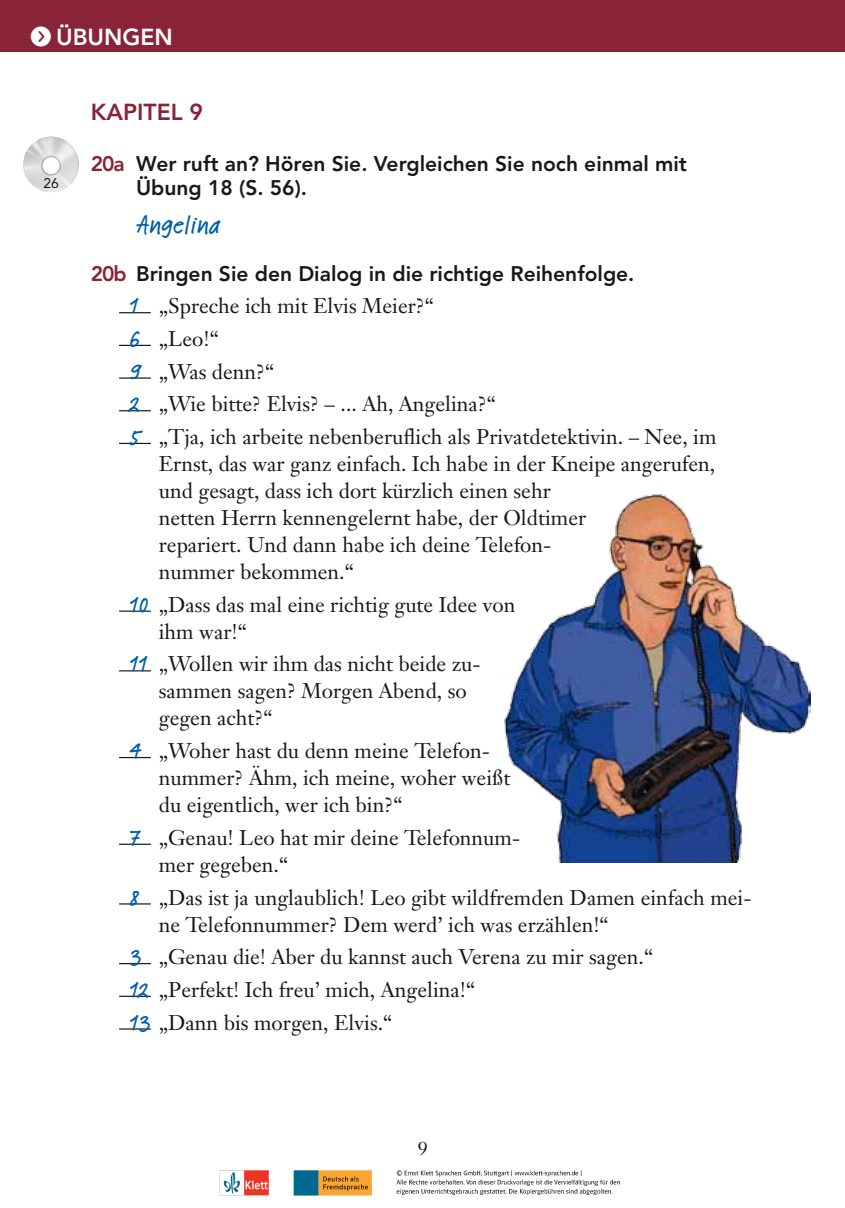
<style>
.page{position:relative;width:845px;height:1208px;background:#fff}
.page>*{position:absolute;margin:0;border:0;box-sizing:border-box;transform-origin:0 0}
.t1{font:500 26px "Linotype Feltpen";color:#005ea8}
.t2{font:800 23px "Avenir";color:#fff}
.t3{font:800 23px "Avenir";color:#892337}
.t4{font:21px/27px "Janson Text";color:#1a171c}
.t5{font:800 21px/24px "Avenir";color:#1a171c}
.t6{font:19px "Janson Text";color:#1a171c}
.t7{font:14px "Avenir";color:#1a171c}
.s1{font-family:"Button Bonus Circle Negative";font-weight:400;font-size:25px}
.s2{color:#892337}
.s3{font-family:"Linotype Feltpen";font-weight:500;font-size:26px;color:#005ea8}
</style>
<div class="page">
<div style="left:0;top:0;width:845px;height:51px;background:#892337"></div>
<hr style="left:119px;top:312px;width:32px;height:1px;background:#1a171c">
<hr style="left:119px;top:345px;width:32px;height:1px;background:#1a171c">
<hr style="left:119px;top:377px;width:32px;height:2px;background:#1a171c">
<hr style="left:119px;top:410px;width:32px;height:1px;background:#1a171c">
<hr style="left:119px;top:443px;width:32px;height:1px;background:#1a171c">
<hr style="left:119px;top:610px;width:32px;height:2px;background:#1a171c">
<hr style="left:119px;top:670px;width:32px;height:1px;background:#1a171c">
<hr style="left:119px;top:757px;width:32px;height:1px;background:#1a171c">
<hr style="left:119px;top:843px;width:32px;height:2px;background:#1a171c">
<hr style="left:119px;top:903px;width:32px;height:1px;background:#1a171c">
<hr style="left:119px;top:963px;width:32px;height:1px;background:#1a171c">
<hr style="left:119px;top:995px;width:32px;height:2px;background:#1a171c">
<hr style="left:119px;top:1028px;width:32px;height:1px;background:#1a171c">
<img style="left:23px;top:136px;width:56px;height:56px">
<img style="left:504px;top:494px;width:307px;height:368px">
<img style="left:219px;top:1170px;width:401px;height:26px">
<p class="t2" style="left:28px;top:24px;width:146px"><span class="s1">f</span>ÜBUNGEN</p>
<p class="t7" style="left:44px;top:175px;width:17px">26</p>
<p class="t3" style="left:91px;top:98px;width:114px">KAPITEL 9</p>
<p class="t5" style="left:136px;top:151px;width:552px;text-indent:-45px"><span class="s2">20a</span> Wer ruft an? Hören Sie. Vergleichen Sie noch einmal mit<br>Übung 18 (S. 56).</p>
<p class="t1" style="left:136px;top:207px;width:86px">Angelina</p>
<p class="t5" style="left:91px;top:261px;width:545px"><span class="s2">20b</span> Bringen Sie den Dialog in die richtige Reihenfolge.</p>
<p class="t4" style="left:130px;top:289px;width:588px;line-height:32.6px"><span class="s3">1</span> „Spreche ich mit Elvis Meier?“<br><span class="s3">6</span> „Leo!“<br><span class="s3">9</span> „Was denn?“<br><span class="s3">2</span> „Wie bitte? Elvis? – ... Ah, Angelina?“<br><span class="s3">5</span> „Tja, ich arbeite nebenberuflich als Privatdetektivin. – Nee, im</p>
<p class="t4" style="left:159px;top:450px;width:558px">Ernst, das war ganz einfach. Ich habe in der Kneipe angerufen, und gesagt, dass ich dort kürzlich einen sehr<br>netten Herrn kennengelernt habe, der Oldtimer<br>repariert. Und dann habe ich deine Telefon-<br>nummer bekommen.“</p>
<p class="t4" style="left:159px;top:591px;width:358px;text-indent:-29px"><span class="s3">10</span> „Dass das mal eine richtig gute Idee von ihm war!“</p>
<p class="t4" style="left:159px;top:650px;width:323px;text-indent:-29px"><span class="s3">11</span> „Wollen wir ihm das nicht beide zu&shy;sammen sagen? Morgen Abend, so gegen acht?“</p>
<p class="t4" style="left:159px;top:737px;width:353px;text-indent:-29px"><span class="s3">4</span> „Woher hast du denn meine Telefon&shy;nummer? Ähm, ich meine, woher weißt du eigentlich, wer ich bin?“</p>
<p class="t4" style="left:159px;top:824px;width:363px;text-indent:-29px"><span class="s3">7</span> „Genau! Leo hat mir deine Telefonnum&shy;mer gegeben.“</p>
<p class="t4" style="left:159px;top:883px;width:594px;text-indent:-29px"><span class="s3">8</span> „Das ist ja unglaublich! Leo gibt wildfremden Damen einfach mei&shy;ne Telefonnummer? Dem werd’ ich was erzählen!“</p>
<p class="t4" style="left:130px;top:940px;width:525px;line-height:32.6px"><span class="s3">3</span> „Genau die! Aber du kannst auch Verena zu mir sagen.“<br><span class="s3">12</span> „Perfekt! Ich freu’ mich, Angelina!“<br><span class="s3">13</span> „Dann bis morgen, Elvis.“</p>
<p class="t6" style="left:418px;top:1135px;width:11px">9</p>
</div>
